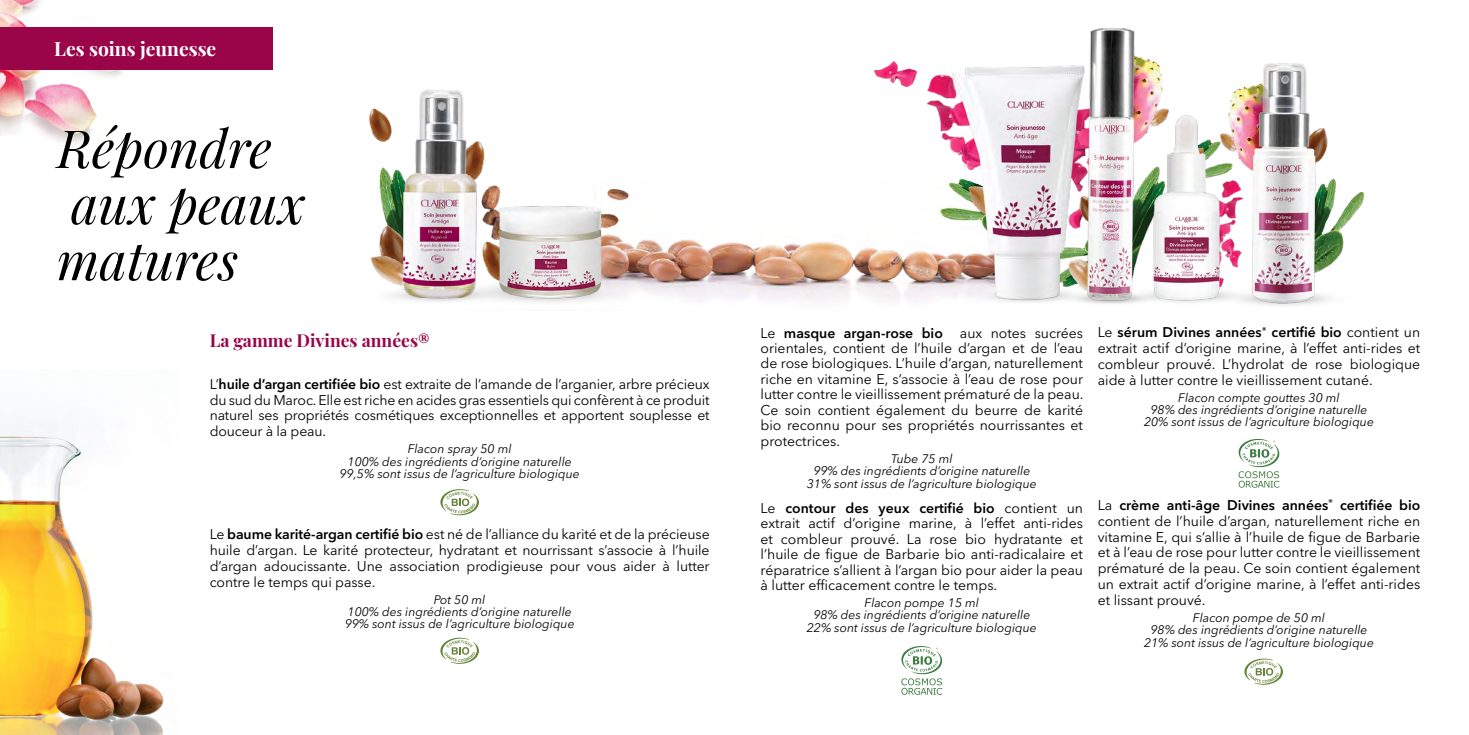
<style>
.page{position:relative;width:1469px;height:735px;background:#fff}
.page>*{position:absolute;margin:0;border:0;box-sizing:border-box;transform-origin:0 0}
.t1{font:italic 52.5px "Playfair Display";color:#000}
.t2{font:19.25px "Playfair Display";color:#fff}
.t3{font:17.5px "Playfair Display";color:#9a054a}
.t4{font:14px/15.8px "Avenir Next LT Pro";color:#000;text-align:justify}
.t5{font:italic 12.25px/12.2px "Avenir Next LT Pro";color:#000;text-align:center}
.s1{font-weight:600}
</style>
<div class="page">
<img style="left:0;top:0;width:122px;height:143px">
<img style="left:0;top:420px;width:164px;height:314px">
<div style="left:0;top:27px;width:272px;height:43px;background:#9a054a"></div>
<svg style="left:440px;top:489px;width:39px;height:26px"></svg>
<svg style="left:440px;top:637px;width:39px;height:26px"></svg>
<svg style="left:1244px;top:658px;width:38px;height:26px"></svg>
<img style="left:369px;top:28px;width:996px;height:278px">
<svg style="left:902px;top:660px;width:41px;height:35px"></svg>
<svg style="left:901px;top:646px;width:41px;height:48px"></svg>
<svg style="left:1240px;top:452px;width:40px;height:36px"></svg>
<svg style="left:1238px;top:438px;width:41px;height:49px"></svg>
<p class="t2" style="left:54px;top:34px;width:163px">Les soins jeunesse</p>
<p class="t1" style="left:57px;top:107px;width:216px">Répondre</p>
<p class="t1" style="left:71px;top:163px;width:236px">aux peaux</p>
<p class="t1" style="left:57px;top:219px;width:183px">matures</p>
<p class="t3" style="left:210px;top:327px;width:221px">La gamme Divines années®</p>
<p class="t4" style="left:210px;top:376px;width:501px">L’<span class="s1">huile d’argan certifiée bio</span> est extraite de l’amande de l’arganier, arbre précieux du sud du Maroc. Elle est riche en acides gras essentiels qui confèrent à ce produit naturel ses propriétés cosmétiques exceptionnelles et apportent souplesse et douceur à la peau.</p>
<p class="t5" style="left:408px;top:443px;width:105px">Flacon spray 50 ml</p>
<p class="t5" style="left:339px;top:455px;width:242px">100% des ingrédients d’origine naturelle<br>99,5% sont issus de l’agriculture biologique</p>
<p class="t4" style="left:210px;top:526px;width:501px">Le <span class="s1">baume karité-argan certifié bio</span> est né de l’alliance du karité et de la précieuse huile d’argan. Le karité protecteur, hydratant et nourrissant s’associe à l’huile d’argan adoucissante. Une association prodigieuse pour vous aider à lutter contre le temps qui passe.</p>
<p class="t5" style="left:434px;top:593px;width:53px">Pot 50 ml</p>
<p class="t5" style="left:345px;top:605px;width:231px;text-align:left">100% des ingrédients d’origine naturelle<br>99% sont issus de l’agriculture biologique</p>
<p class="t4" style="left:760px;top:325px;width:324px">Le <span class="s1">masque argan-rose bio</span> aux notes sucrées orientales, contient de l’huile d’argan et de l’eau de rose biologiques. L’huile d’argan, naturellement riche en vitamine E, s’associe à l’eau de rose pour lutter contre le vieillissement prématuré de la peau.<br>Ce soin contient également du beurre de karité bio reconnu pour ses propriétés nourrissantes et protectrices.</p>
<p class="t5" style="left:891px;top:452px;width:63px">Tube 75 ml</p>
<p class="t5" style="left:806px;top:464px;width:231px">99% des ingrédients d’origine naturelle<br>31% sont issus de l’agriculture biologique</p>
<p class="t4" style="left:760px;top:500px;width:324px">Le <span class="s1">contour des yeux certifié bio</span> contient un extrait actif d’origine marine, à l’effet anti-rides et combleur prouvé. La rose bio hydratante et l’huile de figue de Barbarie bio anti-radicalaire et réparatrice s’allient à l’argan bio pour aider la peau à lutter efficacement contre le temps.</p>
<p class="t5" style="left:864px;top:596px;width:116px">Flacon pompe 15 ml</p>
<p class="t5" style="left:806px;top:608px;width:231px">98% des ingrédients d’origine naturelle<br>22% sont issus de l’agriculture biologique</p>
<p class="t4" style="left:1097px;top:324px;width:324px">Le <span class="s1">sérum Divines années</span><sup>®</sup> <span class="s1">certifié bio</span> contient un extrait actif d’origine marine, à l’effet anti-rides et combleur prouvé. L’hydrolat de rose biologique aide à lutter contre le vieillissement cutané.</p>
<p class="t5" style="left:1178px;top:391px;width:163px">Flacon compte gouttes 30 ml</p>
<p class="t5" style="left:1144px;top:403px;width:231px">98% des ingrédients d’origine naturelle<br>20% sont issus de l’agriculture biologique</p>
<p class="t4" style="left:1097px;top:497px;width:324px">La <span class="s1">crème anti-âge Divines années</span><sup>®</sup> <span class="s1">certifiée bio </span>contient de l’huile d’argan, naturellement riche en vitamine E, qui s’allie à l’huile de figue de Barbarie et à l’eau de rose pour lutter contre le vieillissement prématuré de la peau. Ce soin contient également un extrait actif d’origine marine, à l’effet anti-rides et lissant prouvé.</p>
<p class="t5" style="left:1192px;top:611px;width:133px">Flacon pompe de 50 ml</p>
<p class="t5" style="left:1144px;top:623px;width:231px">98% des ingrédients d’origine naturelle<br>21% sont issus de l’agriculture biologique</p>
</div>
